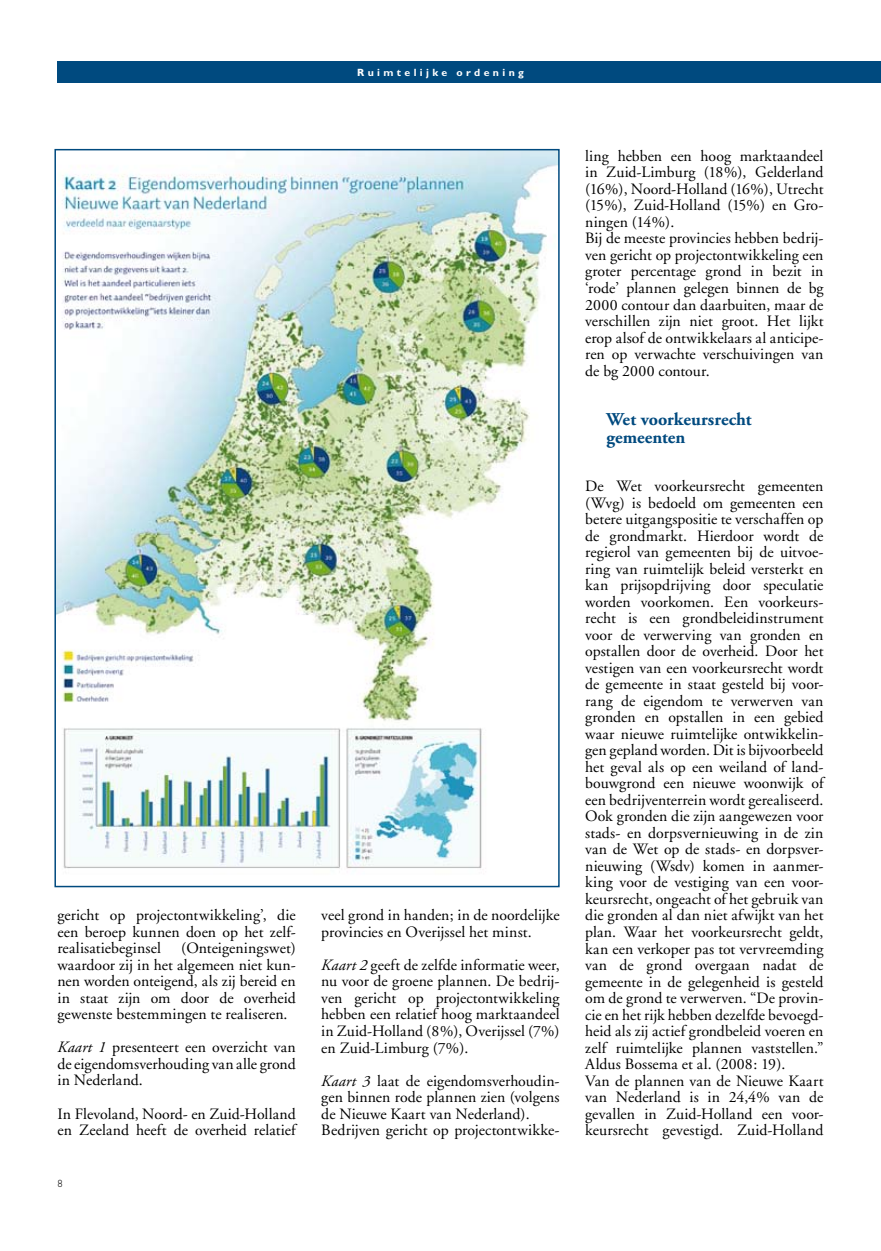
<style>
.page{position:relative;width:881px;height:1251px;background:#fff}
.page>*{position:absolute;margin:0;border:0;box-sizing:border-box;transform-origin:0 0}
.t1{font:700 18px/18px "Adobe Garamond";color:#004a7f}
.t2{font:15.75px/16.5px "Adobe Garamond";color:#000}
.t3{font:700 10.5px "Gill Sans";letter-spacing:.32em;color:#fff}
.t4{font:300 10.5px "Gill Sans";color:#000}
.s1{font-style:italic}
</style>
<div class="page">
<img style="left:57px;top:152px;width:499px;height:717px">
<div style="left:57px;top:62px;width:823px;height:21px;background:#004a7f"></div>
<p class="t3" style="left:357px;top:66px;width:168px">Ruimtelijke ordening</p>
<p class="t2" style="left:57px;top:907px;width:240px;text-align:justify">gericht op projectontwikkeling’, die een beroep kunnen doen op het zelf&shy;realisatiebeginsel</p>
<p class="t2" style="left:57px;top:940px;width:240px;text-align:justify;text-indent:124px">(Onteigeningswet) waardoor zij in het algemeen niet kun&shy;nen worden onteigend, als zij bereid en in staat zijn om door de overheid gewenste bestemmingen te realiseren.</p>
<p class="t2" style="left:57px;top:1039px;width:240px;text-align:justify"><span class="s1">Kaart 1</span> presenteert een overzicht van de eigendomsverhouding van alle grond in Nederland.</p>
<p class="t2" style="left:57px;top:1105px;width:240px">In Flevoland, Noord- en Zuid-Holland en Zeeland heeft de overheid relatief</p>
<p class="t4" style="left:57px;top:1176px;width:7px">8</p>
<p class="t2" style="left:321px;top:907px;width:240px">veel grond in handen; in de noordelijke provincies en Overijssel het minst.</p>
<p class="t2" style="left:321px;top:956px;width:240px;text-align:justify"><span class="s1">Kaart 2</span> geeft de zelfde informatie weer, nu voor de groene plannen. De bedrij&shy;ven gericht op projectontwikkeling hebben een relatief hoog marktaandeel in Zuid-Holland (8%), Overijssel (7%) en Zuid-Limburg (7%).</p>
<p class="t2" style="left:321px;top:1072px;width:240px"><span class="s1">Kaart 3</span> laat de eigendomsverhoudin&shy;gen binnen rode plannen zien (volgens de Nieuwe Kaart van Nederland).<br>Bedrijven gericht op projectontwikke-</p>
<p class="t2" style="left:585px;top:148px;width:240px">ling hebben een hoog marktaandeel in Zuid-Limburg (18%), Gelderland (16%), Noord-Holland (16%), Utrecht (15%), Zuid-Holland (15%) en Gro&shy;ningen (14%).<br>Bij de meeste provincies hebben bedrij&shy;ven gericht op projectontwikkeling een groter percentage grond in bezit in ‘rode’ plannen gelegen binnen de bg 2000 contour dan daarbuiten, maar de verschillen zijn niet groot. Het lijkt erop alsof de ontwikkelaars al anticipe&shy;ren op verwachte verschuivingen van de bg 2000 contour.</p>
<p class="t1" style="left:606px;top:410px;width:147px">Wet voorkeursrecht gemeenten</p>
<p class="t2" style="left:585px;top:478px;width:240px">De Wet voorkeursrecht gemeenten (Wvg) is bedoeld om gemeenten een betere uitgangspositie te verschaffen op de grondmarkt. Hierdoor wordt de regierol van gemeenten bij de uitvoe&shy;ring van ruimtelijk beleid versterkt en kan prijsopdrijving door speculatie worden voorkomen. Een voorkeurs&shy;recht is een grondbeleidinstrument voor de verwerving van gronden en opstallen door de overheid. Door het vestigen van een voorkeursrecht wordt de gemeente in staat gesteld bij voor&shy;rang de eigendom te verwerven van gronden en opstallen in een gebied waar nieuwe ruimtelijke ontwikkelin&shy;gen gepland worden. Dit is bijvoorbeeld het geval als op een weiland of land&shy;bouwgrond een nieuwe woonwijk of een bedrijventerrein wordt gerealiseerd.<br>Ook gronden die zijn aangewezen voor stads- en dorpsvernieuwing in de zin van de Wet op de stads- en dorpsver&shy;nieuwing (Wsdv) komen in aanmer&shy;king voor de vestiging van een voor&shy;keursrecht, ongeacht of het gebruik van die gronden al dan niet afwijkt van het plan. Waar het voorkeursrecht geldt, kan een verkoper pas tot vervreemding van de grond overgaan nadat de gemeente in de gelegenheid is gesteld om de grond te verwerven. “De provin&shy;cie en het rijk hebben dezelfde bevoegd&shy;heid als zij actief grondbeleid voeren en zelf ruimtelijke plannen vaststellen.” Aldus Bossema et al. (2008: 19).<br>Van de plannen van de Nieuwe Kaart van Nederland is in 24,4% van de gevallen in Zuid-Holland een voor&shy;keursrecht gevestigd. Zuid-Holland</p>
</div>
